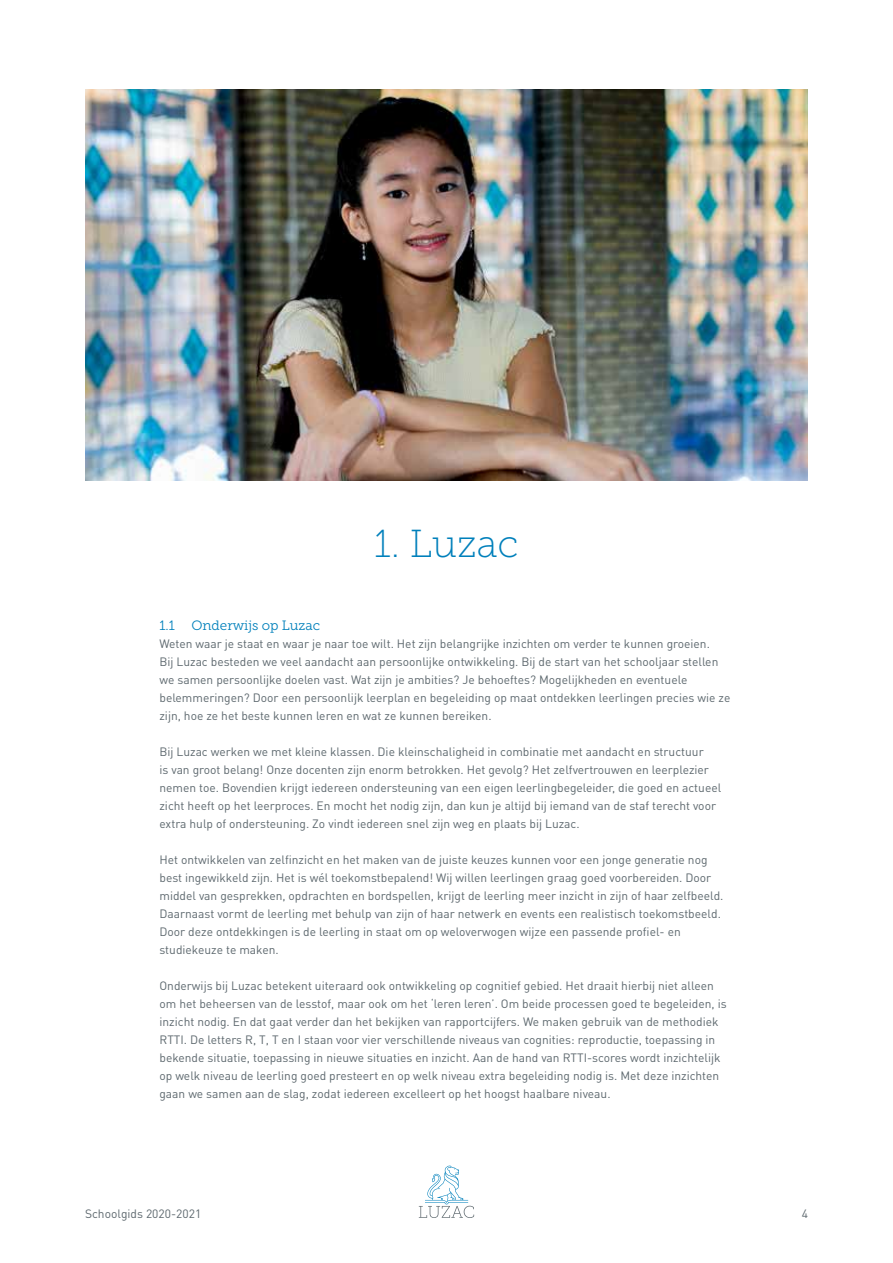
<style>
.page{position:relative;width:893px;height:1263px;background:#fff}
.page>*{position:absolute;margin:0;border:0;box-sizing:border-box;transform-origin:0 0}
.t1{font:39px "Museo Slab 100";color:#0080bb}
.t2{font:13.5px "Museo Slab 300";color:#0080bb}
.t3{font:12px/18px "DIN Pro";color:#5d686e}
</style>
<div class="page">
<svg style="left:419px;top:1166px;width:55px;height:52px"></svg>
<img style="left:85px;top:89px;width:723px;height:391px">
<h1 class="t1" style="left:374px;top:523px;width:146px">1. Luzac</h1>
<p class="t2" style="left:159px;top:618px;width:162px">1.1 Onderwijs op Luzac</p>
<p class="t3" style="left:159px;top:634px;width:572px">Weten waar je staat en waar je naar toe wilt. Het zijn belangrijke inzichten om verder te kunnen groeien.<br>Bij Luzac besteden we veel aandacht aan persoonlijke ontwikkeling. Bij de start van het schooljaar stellen we samen persoonlijke doelen vast. Wat zijn je ambities? Je behoeftes? Mogelijkheden en eventuele belemmeringen? Door een persoonlijk leerplan en begeleiding op maat ontdekken leerlingen precies wie ze zijn, hoe ze het beste kunnen leren en wat ze kunnen bereiken.</p>
<p class="t3" style="left:159px;top:742px;width:563px">Bij Luzac werken we met kleine klassen. Die kleinschaligheid in combinatie met aandacht en structuur<br>is van groot belang! Onze docenten zijn enorm betrokken. Het gevolg? Het zelfvertrouwen en leerplezier nemen toe. Bovendien krijgt iedereen ondersteuning van een eigen leerlingbegeleider, die goed en actueel zicht heeft op het leerproces. En mocht het nodig zijn, dan kun je altijd bij iemand van de staf terecht voor extra hulp of ondersteuning. Zo vindt iedereen snel zijn weg en plaats bij Luzac.</p>
<p class="t3" style="left:159px;top:850px;width:565px">Het ontwikkelen van zelfinzicht en het maken van de juiste keuzes kunnen voor een jonge generatie nog best ingewikkeld zijn. Het is wél toekomstbepalend! Wij willen leerlingen graag goed voorbereiden. Door middel van gesprekken, opdrachten en bordspellen, krijgt de leerling meer inzicht in zijn of haar zelfbeeld.<br>Daarnaast vormt de leerling met behulp van zijn of haar netwerk en events een realistisch toekomstbeeld.<br>Door deze ontdekkingen is de leerling in staat om op weloverwogen wijze een passende profiel- en studiekeuze te maken.</p>
<p class="t3" style="left:159px;top:976px;width:569px">Onderwijs bij Luzac betekent uiteraard ook ontwikkeling op cognitief gebied. Het draait hierbij niet alleen om het beheersen van de lesstof, maar ook om het ‘leren leren’. Om beide processen goed te begeleiden, is inzicht nodig. En dat gaat verder dan het bekijken van rapportcijfers. We maken gebruik van de methodiek RTTI. De letters R, T, T en I staan voor vier verschillende niveaus van cognities: reproductie, toepassing in bekende situatie, toepassing in nieuwe situaties en inzicht. Aan de hand van RTTI-scores wordt inzichtelijk op welk niveau de leerling goed presteert en op welk niveau extra begeleiding nodig is. Met deze inzichten gaan we samen aan de slag, zodat iedereen excelleert op het hoogst haalbare niveau.</p>
<p class="t3" style="left:85px;top:1204px;width:118px">Schoolgids 2020-2021</p>
<p class="t3" style="left:802px;top:1204px;width:8px">4</p>
</div>
